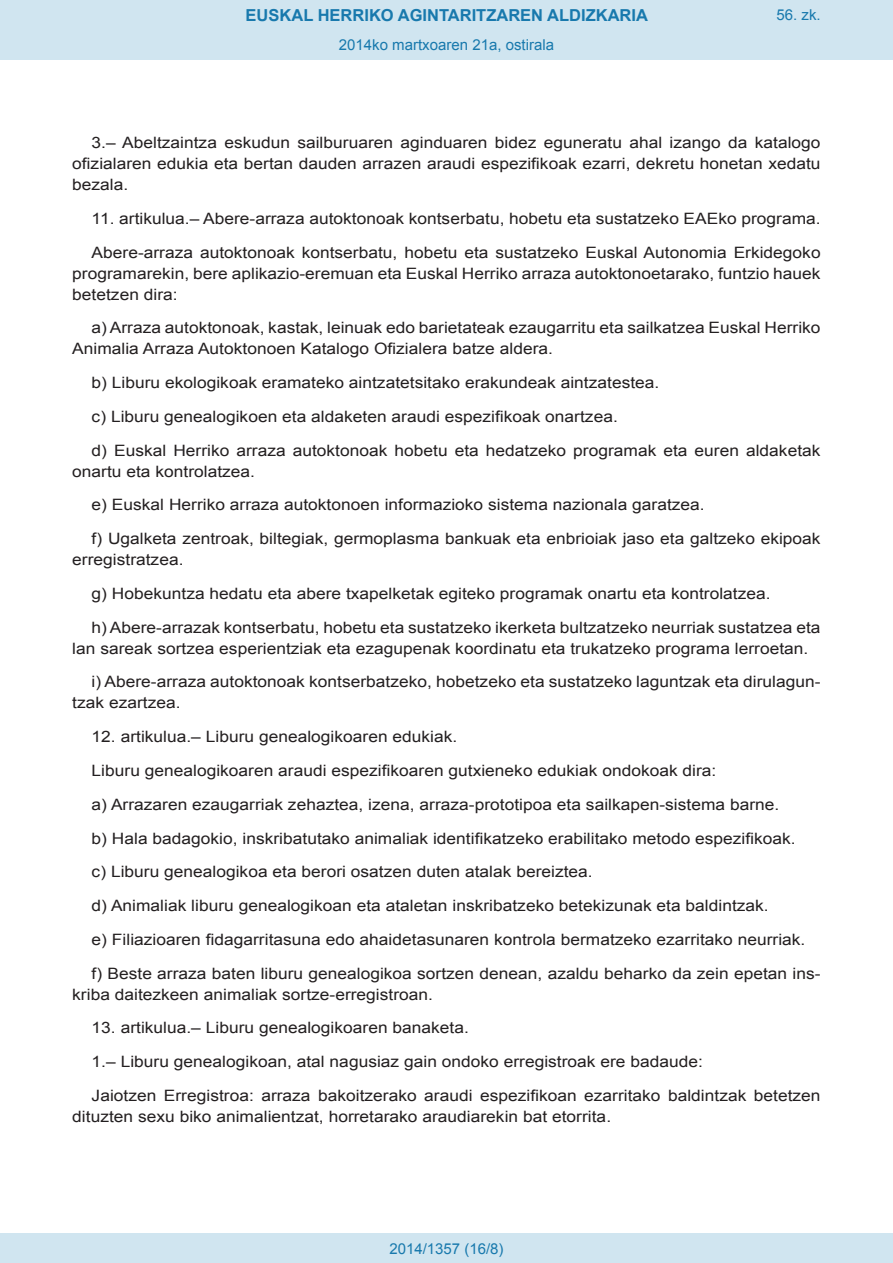
<style>
.page{position:relative;width:893px;height:1263px;background:#fff}
.page>*{position:absolute;margin:0;border:0;box-sizing:border-box;transform-origin:0 0}
.t1{font:700 16.5px "Arial";color:#1879ad}
.BOPVDetalle{font:15.6px/21px "Arial";color:#231f20;scale:1.11 1}
.Paginacion_Centro{font:15px "Arial";color:#1879ad}
</style>
<div class="page">
<div style="left:0;top:0;width:893px;height:60px;background:#d0e5f0"></div>
<div style="left:0;top:1233px;width:893px;height:30px;background:#d0e5f0"></div>
<p class="t1" style="left:246px;top:4px;width:404px">EUSKAL HERRIKO AGINTARITZAREN ALDIZKARIA</p>
<p class="Paginacion_Centro" style="left:339px;top:35px;width:217px">2014ko martxoaren 21a, ostirala</p>
<p class="Paginacion_Centro" style="left:776px;top:5px;width:46px">56. zk.</p>
<p class="BOPVDetalle" style="left:72px;top:132px;width:676px;text-align:justify;text-indent:19px">3.– Abeltzaintza eskudun sailburuaren aginduaren bidez eguneratu ahal izango da katalogo ofizialaren edukia eta bertan dauden arrazen araudi espezifikoak ezarri, dekretu honetan xedatu bezala.</p>
<p class="BOPVDetalle" style="left:92px;top:208px;width:658px">11. artikulua.– Abere-arraza autoktonoak kontserbatu, hobetu eta sustatzeko EAEko programa.</p>
<p class="BOPVDetalle" style="left:72px;top:242px;width:676px;text-align:justify;text-indent:19px">Abere-arraza autoktonoak kontserbatu, hobetu eta sustatzeko Euskal Autonomia Erkidegoko programarekin, bere aplikazio-eremuan eta Euskal Herriko arraza autoktonoetarako, funtzio hauek betetzen dira:</p>
<p class="BOPVDetalle" style="left:72px;top:318px;width:676px;text-indent:19px">a) Arraza autoktonoak, kastak, leinuak edo barietateak ezaugarritu eta sailkatzea Euskal Herriko<br>Animalia Arraza Autoktonoen Katalogo Ofizialera batze aldera.</p>
<p class="BOPVDetalle" style="left:92px;top:372px;width:513px">b) Liburu ekologikoak eramateko aintzatetsitako erakundeak aintzatestea.</p>
<p class="BOPVDetalle" style="left:92px;top:406px;width:475px">c) Liburu genealogikoen eta aldaketen araudi espezifikoak onartzea.</p>
<p class="BOPVDetalle" style="left:72px;top:440px;width:676px;text-indent:19px">d) Euskal Herriko arraza autoktonoak hobetu eta hedatzeko programak eta euren aldaketak onartu eta kontrolatzea.</p>
<p class="BOPVDetalle" style="left:92px;top:495px;width:554px">e) Euskal Herriko arraza autoktonoen informazioko sistema nazionala garatzea.</p>
<p class="BOPVDetalle" style="left:72px;top:528px;width:676px;text-indent:19px">f) Ugalketa zentroak, biltegiak, germoplasma bankuak eta enbrioiak jaso eta galtzeko ekipoak erregistratzea.</p>
<p class="BOPVDetalle" style="left:92px;top:583px;width:613px">g) Hobekuntza hedatu eta abere txapelketak egiteko programak onartu eta kontrolatzea.</p>
<p class="BOPVDetalle" style="left:72px;top:617px;width:676px;text-indent:19px">h) Abere-arrazak kontserbatu, hobetu eta sustatzeko ikerketa bultzatzeko neurriak sustatzea eta lan sareak sortzea esperientziak eta ezagupenak koordinatu eta trukatzeko programa lerroetan.</p>
<p class="BOPVDetalle" style="left:72px;top:672px;width:676px;text-indent:19px">i) Abere-arraza autoktonoak kontserbatzeko, hobetzeko eta sustatzeko laguntzak eta dirulagun&shy;tzak ezartzea.</p>
<p class="BOPVDetalle" style="left:92px;top:726px;width:331px">12. artikulua.– Liburu genealogikoaren edukiak.</p>
<p class="BOPVDetalle" style="left:92px;top:760px;width:564px">Liburu genealogikoaren araudi espezifikoaren gutxieneko edukiak ondokoak dira:</p>
<p class="BOPVDetalle" style="left:92px;top:794px;width:621px">a) Arrazaren ezaugarriak zehaztea, izena, arraza-prototipoa eta sailkapen-sistema barne.</p>
<p class="BOPVDetalle" style="left:92px;top:828px;width:636px">b) Hala badagokio, inskribatutako animaliak identifikatzeko erabilitako metodo espezifikoak.</p>
<p class="BOPVDetalle" style="left:92px;top:861px;width:453px">c) Liburu genealogikoa eta berori osatzen duten atalak bereiztea.</p>
<p class="BOPVDetalle" style="left:92px;top:895px;width:611px">d) Animaliak liburu genealogikoan eta ataletan inskribatzeko betekizunak eta baldintzak.</p>
<p class="BOPVDetalle" style="left:92px;top:929px;width:645px">e) Filiazioaren fidagarritasuna edo ahaidetasunaren kontrola bermatzeko ezarritako neurriak.</p>
<p class="BOPVDetalle" style="left:72px;top:963px;width:676px;text-indent:19px">f) Beste arraza baten liburu genealogikoa sortzen denean, azaldu beharko da zein epetan ins&shy;kriba daitezkeen animaliak sortze-erregistroan.</p>
<p class="BOPVDetalle" style="left:92px;top:1017px;width:341px">13. artikulua.– Liburu genealogikoaren banaketa.</p>
<p class="BOPVDetalle" style="left:92px;top:1051px;width:552px">1.– Liburu genealogikoan, atal nagusiaz gain ondoko erregistroak ere badaude:</p>
<p class="BOPVDetalle" style="left:72px;top:1085px;width:676px;text-indent:19px">Jaiotzen Erregistroa: arraza bakoitzerako araudi espezifikoan ezarritako baldintzak betetzen dituzten sexu biko animalientzat, horretarako araudiarekin bat etorrita.</p>
<p class="Paginacion_Centro" style="left:389px;top:1238px;width:116px">2014/1357 (16/8)</p>
</div>
